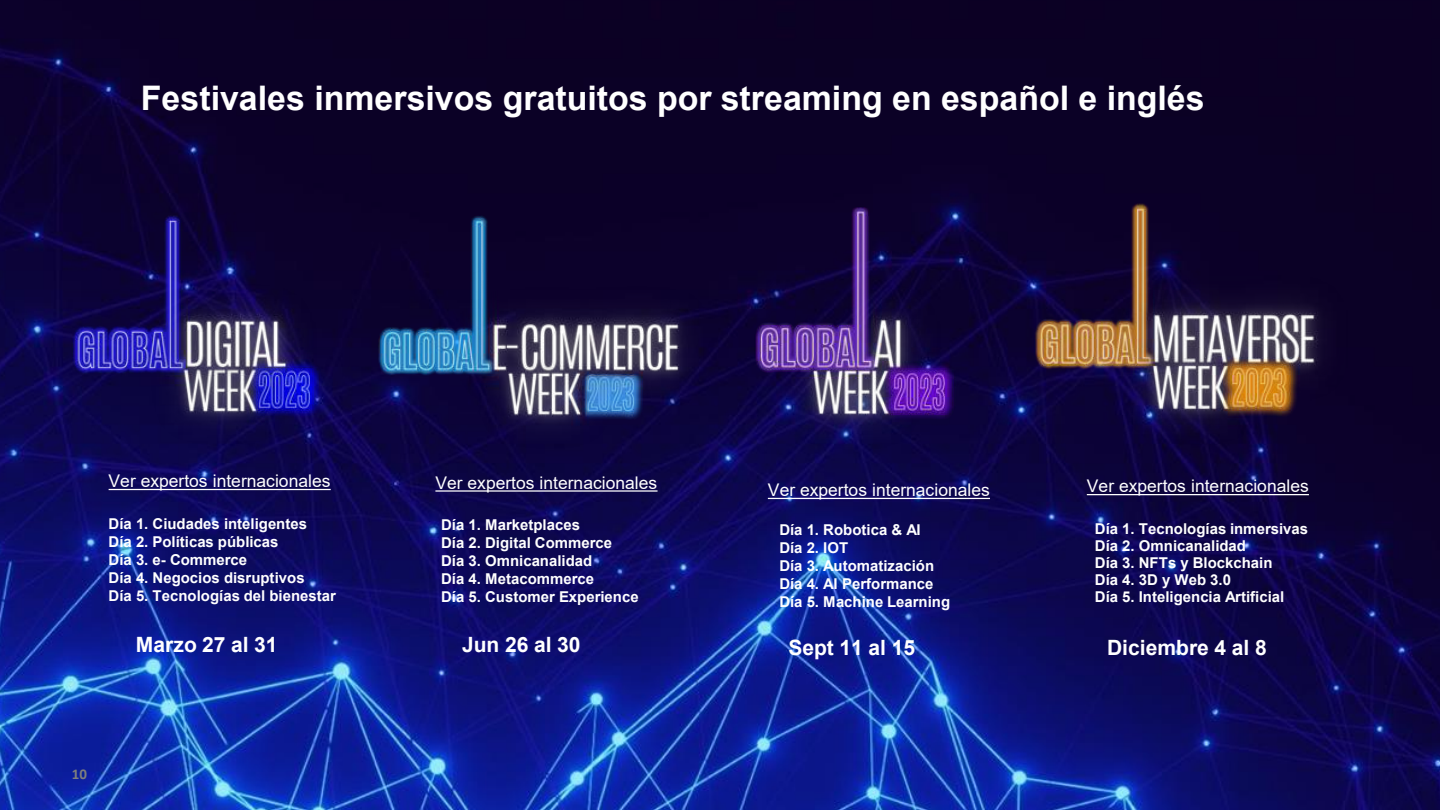
<style>
.page{position:relative;width:1440px;height:810px;background:#fff}
.page>*{position:absolute;margin:0;border:0;box-sizing:border-box;transform-origin:0 0}
.t1{font:700 33.9px "Arial";color:#fff}
.t2{font:700 21px "Arial";color:#fff}
.t3{font:17.55px "Arial";color:#fff}
.t4{font:17.4px "Arial";color:#fff}
.t5{font:700 15px/18px "Arial";color:#fff}
.t6{font:700 15px "Calibri";color:#7e7e7e}
</style>
<div class="page">
<img style="left:1px;top:1px;width:1439px;height:809px">
<svg style="left:109px;top:489px;width:222px;height:1px"></svg>
<svg style="left:1087px;top:494px;width:222px;height:1px"></svg>
<svg style="left:435px;top:490px;width:223px;height:2px"></svg>
<svg style="left:768px;top:498px;width:222px;height:1px"></svg>
<img style="left:31px;top:206px;width:350px;height:262px">
<img style="left:355px;top:210px;width:328px;height:262px">
<img style="left:683px;top:198px;width:366px;height:274px">
<img style="left:993px;top:195px;width:365px;height:273px">
<h1 class="t1" style="left:141px;top:75px;width:1065px">Festivales inmersivos gratuitos por streaming en español e inglés</h1>
<p class="t3" style="left:109px;top:469px;width:223px">Ver expertos internacionales</p>
<p class="t4" style="left:1087px;top:474px;width:223px">Ver expertos internacionales</p>
<p class="t5" style="left:109px;top:514px;width:229px">Día 1. Ciudades inteligentes<br>Día 2. Políticas públicas<br>Día 3. e- Commerce<br>Día 4. Negocios disruptivos<br>Día 5. Tecnologías del bienestar</p>
<p class="t5" style="left:1095px;top:520px;width:215px;line-height:17.1px">Día 1. Tecnologías inmersivas<br>Día 2. Omnicanalidad<br>Día 3. NFTs y Blockchain<br>Día 4. 3D y Web 3.0<br>Día 5. Inteligencia Artificial</p>
<p class="t4" style="left:435px;top:471px;width:223px">Ver expertos internacionales</p>
<p class="t5" style="left:441px;top:516px;width:199px">Día 1. Marketplaces<br>Día 2. Digital Commerce<br>Día 3. Omnicanalidad<br>Día 4. Metacommerce<br>Día 5. Customer Experience</p>
<p class="t4" style="left:768px;top:478px;width:223px">Ver expertos internacionales</p>
<p class="t5" style="left:779px;top:521px;width:172px">Día 1. Robotica &amp; AI<br>Día 2. IOT<br>Día 3. Automatización<br>Día 4. AI Performance<br>Día 5. Machine Learning</p>
<h2 class="t2" style="left:136px;top:630px;width:143px">Marzo 27 al 31</h2>
<h2 class="t2" style="left:462px;top:630px;width:120px">Jun 26 al 30</h2>
<h2 class="t2" style="left:788px;top:633px;width:128px">Sept 11 al 15</h2>
<h2 class="t2" style="left:1107px;top:633px;width:161px">Diciembre 4 al 8</h2>
<p class="t6" style="left:72px;top:763px;width:17px">10</p>
</div>
